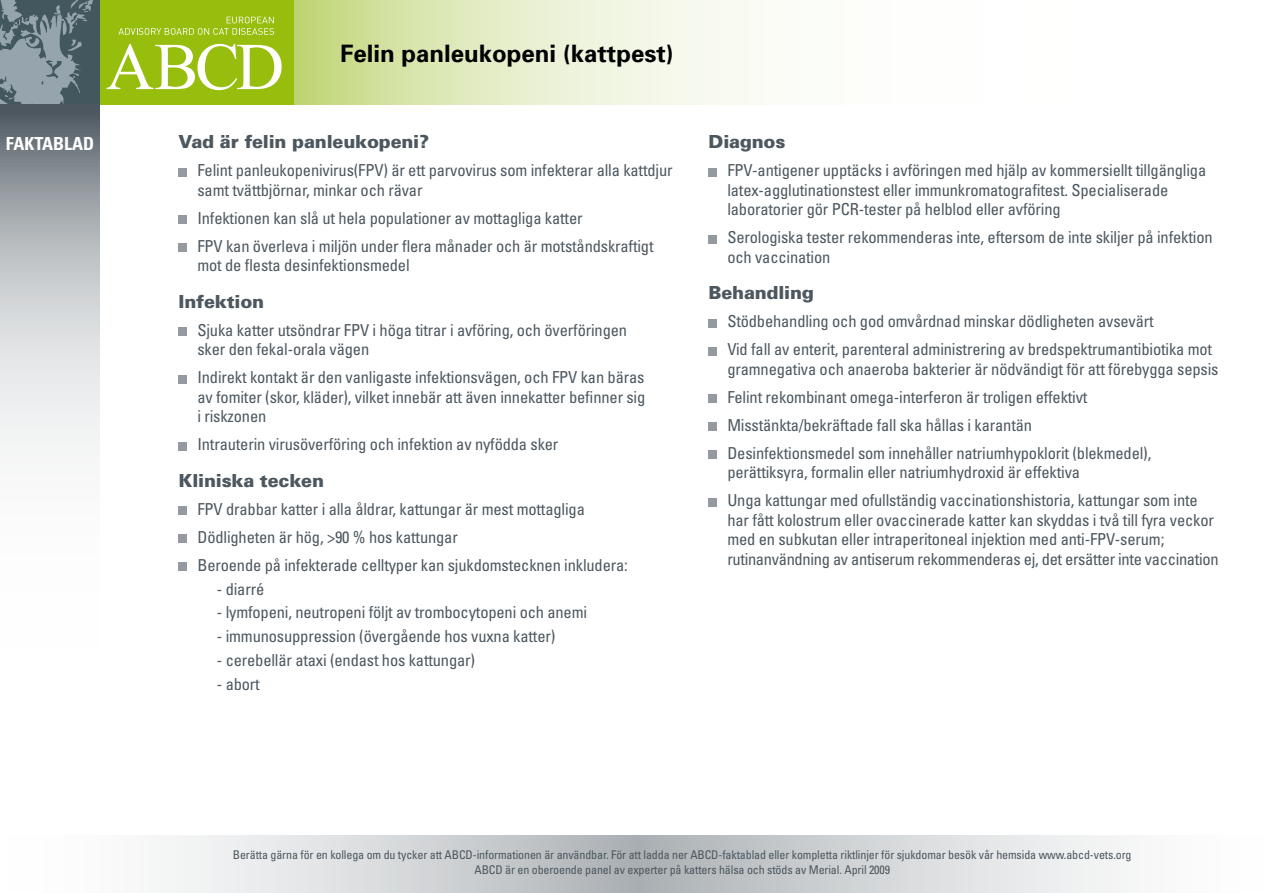
<style>
.page{position:relative;width:1263px;height:893px;background:#fff}
.page>*{position:absolute;margin:0;border:0;box-sizing:border-box;transform-origin:0 0}
.t1{font:700 24px "Univers";color:#000}
.t2{font:900 18px "Univers";letter-spacing:-.01em;color:#4c575f}
.t3{font:700 condensed 18px "Univers";color:#fff}
.t4{font:condensed 16.5px/19.5px "Univers";letter-spacing:-.01em;color:#4c575f}
.t5{font:condensed 12px/14.2px "Univers";letter-spacing:-.01em;color:#4c575f;text-align:center}
</style>
<div class="page">
<div style="left:0;top:0;width:101px;height:104px;background:#43575f"></div>
<div style="left:101px;top:0;width:195px;height:104px;background:#97be0d"></div>
<svg style="left:106px;top:44px;width:176px;height:46px"></svg>
<svg style="left:118px;top:17px;width:156px;height:18px"></svg>
<svg style="left:0;top:0;width:93px;height:104px"></svg>
<svg style="left:295px;top:0;width:470px;height:104px;background:#e4edc6"></svg>
<svg style="left:0;top:104px;width:100px;height:347px;background:#b9bdc0"></svg>
<svg style="left:165px;top:836px;width:960px;height:57px;background:#d3d6d7"></svg>
<div style="left:179px;top:168px;width:8px;height:8px;background:#949a9f"></div>
<div style="left:179px;top:215px;width:8px;height:9px;background:#949a9f"></div>
<div style="left:179px;top:243px;width:8px;height:9px;background:#949a9f"></div>
<div style="left:179px;top:327px;width:8px;height:9px;background:#949a9f"></div>
<div style="left:179px;top:375px;width:8px;height:8px;background:#949a9f"></div>
<div style="left:179px;top:442px;width:8px;height:8px;background:#949a9f"></div>
<div style="left:179px;top:506px;width:8px;height:9px;background:#949a9f"></div>
<div style="left:179px;top:534px;width:8px;height:9px;background:#949a9f"></div>
<div style="left:179px;top:562px;width:8px;height:9px;background:#949a9f"></div>
<div style="left:708px;top:168px;width:9px;height:8px;background:#949a9f"></div>
<div style="left:708px;top:235px;width:9px;height:8px;background:#949a9f"></div>
<div style="left:708px;top:319px;width:9px;height:8px;background:#949a9f"></div>
<div style="left:708px;top:347px;width:9px;height:8px;background:#949a9f"></div>
<div style="left:708px;top:394px;width:9px;height:9px;background:#949a9f"></div>
<div style="left:708px;top:422px;width:9px;height:9px;background:#949a9f"></div>
<div style="left:708px;top:450px;width:9px;height:9px;background:#949a9f"></div>
<div style="left:708px;top:498px;width:9px;height:8px;background:#949a9f"></div>
<p class="t3" style="left:6px;top:133px;width:90px">FAKTABLAD</p>
<h1 class="t1" style="left:340px;top:39px;width:335px">Felin panleukopeni (kattpest)</h1>
<p class="t2" style="left:179px;top:131px;width:252px">Vad är felin panleukopeni?</p>
<p class="t4" style="left:197px;top:160px;width:477px">Felint panleukopenivirus(FPV) är ett parvovirus som infekterar alla kattdjur samt tvättbjörnar, minkar och rävar</p>
<p class="t4" style="left:197px;top:204px;width:458px;line-height:28px">Infektionen kan slå ut hela populationer av mottagliga katter<br>FPV kan överleva i miljön under flera månader och är motståndskraftigt</p>
<p class="t4" style="left:197px;top:255px;width:214px">mot de flesta desinfektionsmedel</p>
<p class="t2" style="left:179px;top:290px;width:87px">Infektion</p>
<p class="t4" style="left:197px;top:320px;width:431px">Sjuka katter utsöndrar FPV i höga titrar i avföring, och överföringen sker den fekal-orala vägen</p>
<p class="t4" style="left:197px;top:367px;width:449px;text-align:justify">Indirekt kontakt är den vanligaste infektionsvägen, och FPV kan bäras av fomiter (skor, kläder), vilket innebär att även innekatter befinner sig i riskzonen</p>
<p class="t4" style="left:197px;top:434px;width:362px">Intrauterin virusöverföring och infektion av nyfödda sker</p>
<p class="t2" style="left:179px;top:469px;width:147px">Kliniska tecken</p>
<p class="t4" style="left:197px;top:495px;width:432px;line-height:28px">FPV drabbar katter i alla åldrar, kattungar är mest mottagliga<br>Dödligheten är hög, &gt;90 % hos kattungar<br>Beroende på infekterade celltyper kan sjukdomstecknen inkludera:</p>
<p class="t4" style="left:217px;top:579px;width:49px">- diarré</p>
<p class="t4" style="left:217px;top:602px;width:372px">- lymfopeni, neutropeni följt av trombocytopeni och anemi</p>
<p class="t4" style="left:217px;top:626px;width:340px">- immunosuppression (övergående hos vuxna katter)</p>
<p class="t4" style="left:217px;top:650px;width:260px">- cerebellär ataxi (endast hos kattungar)</p>
<p class="t4" style="left:217px;top:674px;width:44px">- abort</p>
<p class="t2" style="left:708px;top:131px;width:78px">Diagnos</p>
<p class="t4" style="left:727px;top:160px;width:480px">FPV-antigener upptäcks i avföringen med hjälp av kommersiellt tillgängliga latex-agglutinationstest eller immunkromatografitest. Specialiserade laboratorier gör PCR-tester på helblod eller avföring</p>
<p class="t4" style="left:727px;top:227px;width:487px">Serologiska tester rekommenderas inte, eftersom de inte skiljer på infektion och vaccination</p>
<p class="t2" style="left:708px;top:282px;width:107px">Behandling</p>
<p class="t4" style="left:727px;top:307px;width:486px;line-height:28px">Stödbehandling och god omvårdnad minskar dödligheten avsevärt<br>Vid fall av enterit, parenteral administrering av bredspektrumantibiotika mot</p>
<p class="t4" style="left:727px;top:355px;width:493px;line-height:28px">gramnegativa och anaeroba bakterier är nödvändigt för att förebygga sepsis Felint rekombinant omega-interferon är troligen effektivt Misstänkta/bekräftade fall ska hållas i karantän<br>Desinfektionsmedel som innehåller natriumhypoklorit (blekmedel),</p>
<p class="t4" style="left:727px;top:458px;width:472px;line-height:28px">perättiksyra, formalin eller natriumhydroxid är effektiva<br>Unga kattungar med ofullständig vaccinationshistoria, kattungar som inte</p>
<p class="t4" style="left:727px;top:510px;width:493px">har fått kolostrum eller ovaccinerade katter kan skyddas i två till fyra veckor med en subkutan eller intraperitoneal injektion med anti-FPV-serum; rutinanvändning av antiserum rekommenderas ej, det ersätter inte vaccination</p>
<p class="t5" style="left:233px;top:848px;width:900px">Berätta gärna för en kollega om du tycker att ABCD-informationen är användbar. För att ladda ner ABCD-faktablad eller kompletta riktlinjer för sjukdomar besök vår hemsida www.abcd-vets.org<br>ABCD är en oberoende panel av experter på katters hälsa och stöds av Merial. April 2009</p>
</div>
